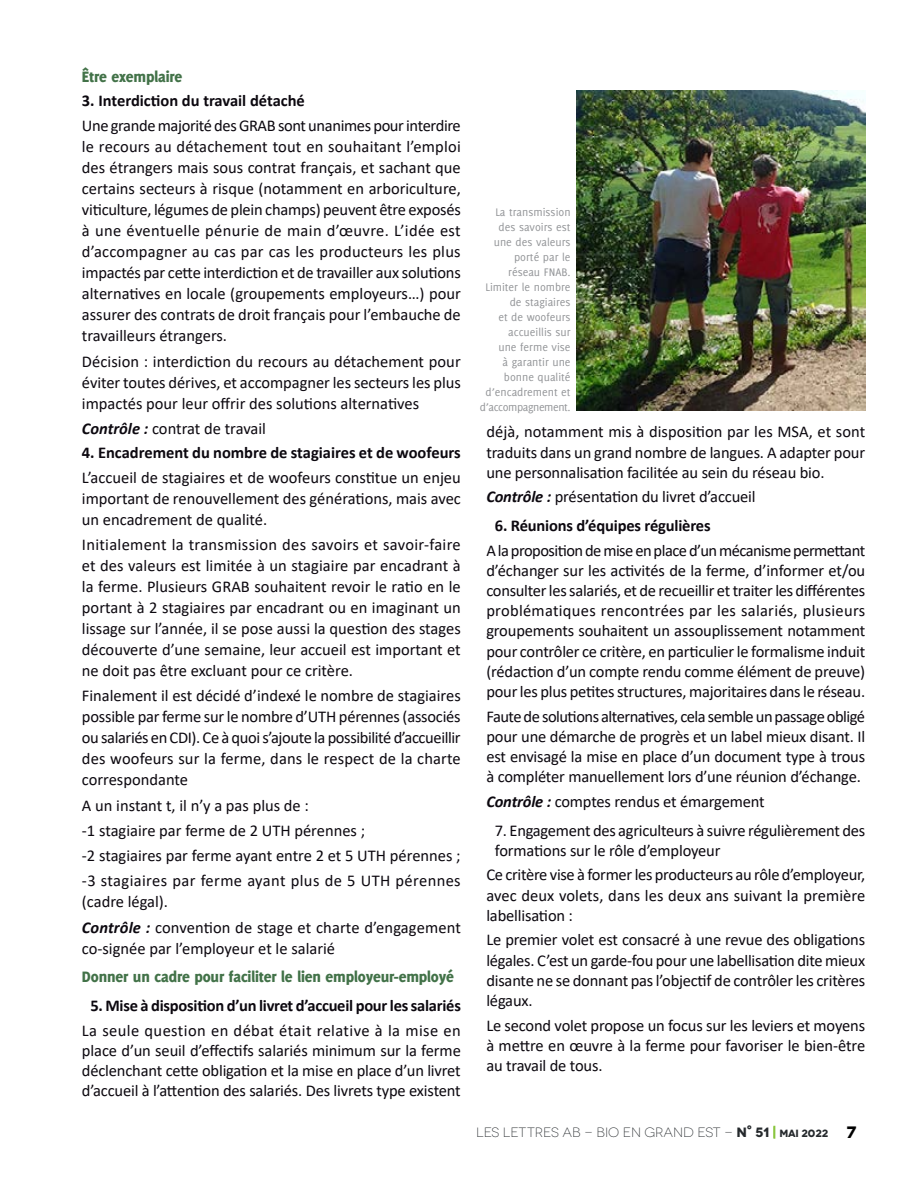
<style>
.page{position:relative;width:918px;height:1188px;background:#fff}
.page>*{position:absolute;margin:0;border:0;box-sizing:border-box;transform-origin:0 0}
.t1{font:16.5px/21px "Calibri";letter-spacing:-.01em;color:#0c080f;text-align:justify}
.t2{font:700 16.5px "Calibri";letter-spacing:-.01em;color:#0c080f}
.t3{font:800 16.5px "Delicious";letter-spacing:-.01em;color:#427248}
.t4{font:300 13.5px "Novecentowide";color:#25292c}
.t5{font:12px/15px "Delicious";color:#939598;text-align:right}
.s1{font-weight:700;font-style:italic}
.s2{font-weight:700}
.s3{color:#8ac63f}
.s4{font-weight:700;font-size:10.5px}
.s5{font-weight:700;font-size:16.5px;color:#000}
</style>
<div class="page">
<svg style="left:773px;top:1126px;width:2px;height:13px"></svg>
<img style="left:577px;top:91px;width:288px;height:320px">
<p class="t3" style="left:82px;top:67px;width:102px">Être exemplaire</p>
<p class="t2" style="left:82px;top:89px;width:224px">3. Interdiction du travail détaché</p>
<p class="t1" style="left:82px;top:115px;width:380px">Une grande majorité des GRAB sont unanimes pour interdire le recours au détachement tout en souhaitant l’emploi des étrangers mais sous contrat français, et sachant que certains secteurs à risque (notamment en arboriculture, viticulture, légumes de plein champs) peuvent être exposés à une éventuelle pénurie de main d’œuvre. L’idée est d’accompagner au cas par cas les producteurs les plus impactés par cette interdiction et de travailler aux solutions alternatives en locale (groupements employeurs…) pour assurer des contrats de droit français pour l’embauche de travailleurs étrangers.</p>
<p class="t1" style="left:82px;top:350px;width:380px">Décision : interdiction du recours au détachement pour éviter toutes dérives, et accompagner les secteurs les plus impactés pour leur offrir des solutions alternatives</p>
<p class="t1" style="left:82px;top:417px;width:186px"><span class="s1">Contrôle :</span> contrat de travail</p>
<p class="t2" style="left:82px;top:440px;width:380px">4. Encadrement du nombre de stagiaires et de woofeurs</p>
<p class="t1" style="left:82px;top:466px;width:380px">L’accueil de stagiaires et de woofeurs constitue un enjeu important de renouvellement des générations, mais avec un encadrement de qualité.</p>
<p class="t1" style="left:82px;top:534px;width:380px">Initialement la transmission des savoirs et savoir-faire et des valeurs est limitée à un stagiaire par encadrant à la ferme. Plusieurs GRAB souhaitent revoir le ratio en le portant à 2 stagiaires par encadrant ou en imaginant un lissage sur l’année, il se pose aussi la question des stages découverte d’une semaine, leur accueil est important et ne doit pas être excluant pour ce critère.</p>
<p class="t1" style="left:82px;top:685px;width:380px">Finalement il est décidé d’indexé le nombre de stagiaires possible par ferme sur le nombre d’UTH pérennes (associés ou salariés en CDI). Ce à quoi s’ajoute la possibilité d’accueillir des woofeurs sur la ferme, dans le respect de la charte correspondante</p>
<p class="t1" style="left:82px;top:792px;width:380px;line-height:25.2px;text-align:left">A un instant t, il n’y a pas plus de :<br>-1 stagiaire par ferme de 2 UTH pérennes ;<br>-2 stagiaires par ferme ayant entre 2 et 5 UTH pérennes ; -3 stagiaires par ferme ayant plus de 5 UTH pérennes</p>
<p class="t1" style="left:82px;top:889px;width:380px;line-height:25.2px">(cadre légal).<br><span class="s1">Contrôle :</span> convention de stage et charte d’engagement</p>
<p class="t1" style="left:82px;top:937px;width:255px">co-signée par l’employeur et le salarié</p>
<p class="t3" style="left:82px;top:967px;width:373px">Donner un cadre pour faciliter le lien employeur-employé</p>
<p class="t2" style="left:90px;top:994px;width:372px">5. Mise à disposition d’un livret d’accueil pour les salariés</p>
<p class="t1" style="left:82px;top:1020px;width:380px;line-height:20.2px">La seule question en débat était relative à la mise en place d’un seuil d’effectifs salariés minimum sur la ferme déclenchant cette obligation et la mise en place d’un livret d’accueil à l’attention des salariés. Des livrets type existent</p>
<p class="t5" style="left:480px;top:204px;width:92px">La transmission des savoirs est une des valeurs porté par le réseau FNAB.<br>Limiter le nombre de stagiaires<br>et de woofeurs accueillis sur<br>une ferme vise<br>à garantir une bonne qualité d’encadrement et d’accompagnement.</p>
<p class="t1" style="left:486px;top:421px;width:380px;line-height:20.2px">déjà, notamment mis à disposition par les MSA, et sont traduits dans un grand nombre de langues. A adapter pour une personnalisation facilitée au sein du réseau bio.</p>
<p class="t1" style="left:486px;top:486px;width:271px"><span class="s1">Contrôle :</span> présentation du livret d’accueil</p>
<p class="t2" style="left:495px;top:514px;width:217px">6. Réunions d’équipes régulières</p>
<p class="t1" style="left:486px;top:540px;width:380px;line-height:20.2px">A la proposition de mise en place d’un mécanisme permettant d’échanger sur les activités de la ferme, d’informer et/ou consulter les salariés, et de recueillir et traiter les différentes problématiques rencontrées par les salariés, plusieurs groupements souhaitent un assouplissement notamment pour contrôler ce critère, en particulier le formalisme induit (rédaction d’un compte rendu comme élément de preuve) pour les plus petites structures, majoritaires dans le réseau.</p>
<p class="t1" style="left:486px;top:706px;width:380px;line-height:20.2px">Faute de solutions alternatives, cela semble un passage obligé pour une démarche de progrès et un label mieux disant. Il est envisagé la mise en place d’un document type à trous à compléter manuellement lors d’une réunion d’échange.</p>
<p class="t1" style="left:486px;top:791px;width:280px"><span class="s1">Contrôle :</span> comptes rendus et émargement</p>
<p class="t1" style="left:495px;top:820px;width:372px;line-height:20.2px">7. Engagement des agriculteurs à suivre régulièrement des formations sur le rôle d’employeur</p>
<p class="t1" style="left:486px;top:864px;width:380px;line-height:20.2px">Ce critère vise à former les producteurs au rôle d’employeur, avec deux volets, dans les deux ans suivant la première labellisation :</p>
<p class="t1" style="left:486px;top:929px;width:380px;line-height:20.2px">Le premier volet est consacré à une revue des obligations légales. C’est un garde-fou pour une labellisation dite mieux disante ne se donnant pas l’objectif de contrôler les critères légaux.</p>
<p class="t1" style="left:486px;top:1015px;width:380px;line-height:20.2px">Le second volet propose un focus sur les leviers et moyens à mettre en œuvre à la ferme pour favoriser le bien-être au travail de tous.</p>
<p class="t4" style="left:476px;top:1125px;width:382px">LES LETTRES AB - BIO EN GRAND EST - <span class="s2">N° 51</span> <span class="s3">|</span> <span class="s4">mai 2022</span> <span class="s5">7</span></p>
</div>
